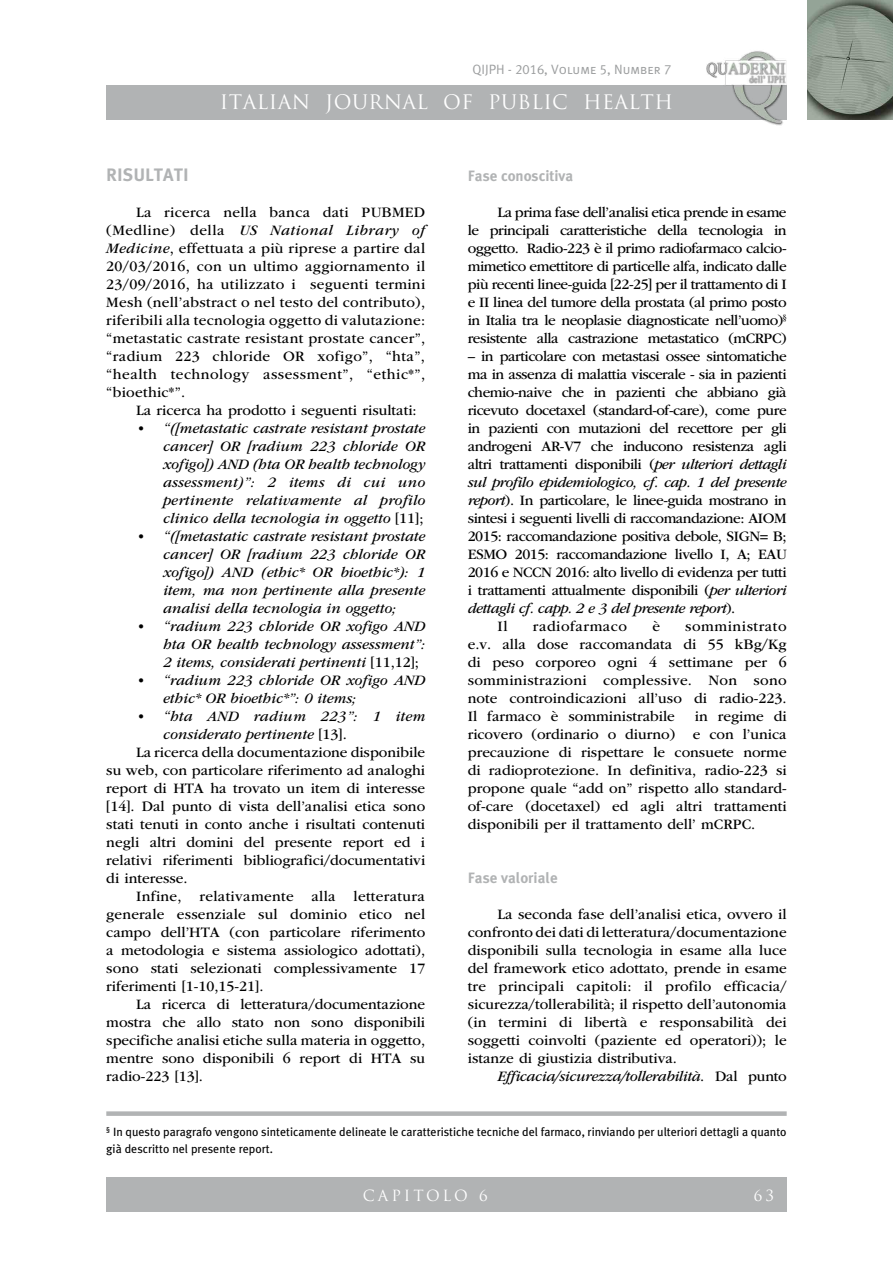
<style>
.page{position:relative;width:893px;height:1263px;background:#fff}
.page>*{position:absolute;margin:0;border:0;box-sizing:border-box;transform-origin:0 0}
.t1{font:19.5px "Trajan Pro";letter-spacing:.02em;color:#fff}
.t2{font:18px "Meta Plus Bold Caps";color:#b1b3b4}
.t3{font:15px/18px "ITC Garamond Std";color:#000;text-align:justify}
.t4{font:15px "ITC Garamond Std";letter-spacing:-.03em;color:#000}
.t5{font:italic 15px/18px "ITC Garamond Std";color:#000;text-align:justify}
.t6{font:italic 15px "ITC Garamond Std";letter-spacing:-.03em;color:#000}
.t7{font:italic 15px "ITC Garamond Std";letter-spacing:-.02em;color:#000}
.t8{font:15px "ITC Garamond Std";letter-spacing:.02em;color:#000}
.t9{font:700 15px "Meta Plus";color:#b1b3b4}
.t10{font:italic 15px "ITC Garamond Std";letter-spacing:.02em;color:#000}
.t11{font:15px "ITC Garamond Std";letter-spacing:.035em;color:#000}
.t12{font:15px "Trajan Pro";letter-spacing:.19em;color:#fff}
.t13{font:13.5px "Meta Plus Normal Caps";color:#9c9e9f}
.t14{font:12px/16.5px "Meta Plus";color:#000}
.s1{font-style:italic}
.s2{font-style:normal}
</style>
<div class="page">
<img style="left:808px;top:0;width:85px;height:119px">
<div style="left:106px;top:85px;width:681px;height:34px;background:#b1b3b4"></div>
<img style="left:701px;top:51px;width:86px;height:75px">
<div style="left:742px;top:1178px;width:45px;height:34px;background:#b1b3b4"></div>
<div style="left:106px;top:1178px;width:638px;height:34px;background:#b1b3b4"></div>
<div style="left:106px;top:1111px;width:681px;height:5px;background:#b1b3b4"></div>
<p class="t13" style="left:472px;top:62px;width:201px">QIJPH - 2016, Volume 5, Number 7</p>
<h1 class="t1" style="left:220px;top:90px;width:455px">ITALIAN JOURNAL OF PUBLIC HEALTH</h1>
<p class="t2" style="left:106px;top:164px;width:84px">RISULTATI</p>
<p class="t3" style="left:106px;top:203px;width:321px;text-indent:30px">La ricerca nella banca dati PUBMED (Medline) della <span class="s1">US National Library of Medicine</span>, effettuata a più riprese a partire dal 20/03/2016, con un ultimo aggiornamento il 23/09/2016, ha utilizzato i seguenti termini Mesh (nell’abstract o nel testo del contributo), riferibili alla tecnologia oggetto di valutazione: “metastatic castrate resistant prostate cancer”, “radium 223 chloride OR xofigo”, “hta”, “health technology assessment”, “ethic*”, “bioethic*”.</p>
<p class="t3" style="left:136px;top:401px;width:282px">La ricerca ha prodotto i seguenti risultati:</p>
<p class="t5" style="left:163px;top:419px;width:264px;text-indent:-27px">• “([metastatic castrate resistant prostate cancer] OR [radium 223 chloride OR xofigo]) AND (hta OR health technology assessment)”: 2 items di cui uno pertinente relativamente al profilo clinico della tecnologia in oggetto <span class="s2">[11];</span></p>
<p class="t5" style="left:163px;top:527px;width:264px;text-indent:-27px">• “([metastatic castrate resistant prostate cancer] OR [radium 223 chloride OR xofigo]) AND (ethic* OR bioethic*): 1 item, ma non pertinente alla presente analisi della tecnologia in oggetto;</p>
<p class="t5" style="left:163px;top:617px;width:264px;text-indent:-27px">• “radium 223 chloride OR xofigo AND hta OR health technology assessment”:<br>2 items, considerati pertinenti <span class="s2">[11,12];</span></p>
<p class="t5" style="left:163px;top:671px;width:264px;text-indent:-27px">• “radium 223 chloride OR xofigo AND ethic* OR bioethic*”: 0 items;</p>
<p class="t10" style="left:136px;top:708px;width:291px">• “hta AND radium 223”: 1 item</p>
<p class="t5" style="left:163px;top:725px;width:185px">considerato pertinente <span class="s2">[13].</span></p>
<p class="t3" style="left:136px;top:743px;width:291px">La ricerca della documentazione disponibile</p>
<p class="t3" style="left:106px;top:761px;width:320px">su web, con particolare riferimento ad analoghi</p>
<p class="t3" style="left:106px;top:779px;width:320px">report di HTA ha trovato un item di interesse</p>
<p class="t3" style="left:106px;top:797px;width:320px">[14]. Dal punto di vista dell’analisi etica sono</p>
<p class="t3" style="left:106px;top:815px;width:320px">stati tenuti in conto anche i risultati contenuti</p>
<p class="t3" style="left:106px;top:833px;width:320px">negli altri domini del presente report ed i</p>
<p class="t3" style="left:106px;top:851px;width:320px">relativi riferimenti bibliografici/documentativi</p>
<p class="t3" style="left:106px;top:869px;width:83px">di interesse.</p>
<p class="t8" style="left:136px;top:888px;width:290px">Infine, relativamente alla letteratura</p>
<p class="t3" style="left:106px;top:905px;width:321px">generale essenziale sul dominio etico nel</p>
<p class="t3" style="left:106px;top:923px;width:320px">campo dell’HTA (con particolare riferimento</p>
<p class="t3" style="left:106px;top:941px;width:320px">a metodologia e sistema assiologico adottati),</p>
<p class="t3" style="left:106px;top:959px;width:320px">sono stati selezionati complessivamente 17</p>
<p class="t3" style="left:106px;top:977px;width:159px">riferimenti [1-10,15-21].</p>
<p class="t3" style="left:136px;top:995px;width:291px">La ricerca di letteratura/documentazione</p>
<p class="t3" style="left:106px;top:1013px;width:320px">mostra che allo stato non sono disponibili</p>
<p class="t3" style="left:106px;top:1031px;width:320px">specifiche analisi etiche sulla materia in oggetto,</p>
<p class="t3" style="left:106px;top:1049px;width:320px">mentre sono disponibili 6 report di HTA su</p>
<p class="t3" style="left:106px;top:1067px;width:98px">radio-223 [13].</p>
<p class="t9" style="left:468px;top:167px;width:107px">Fase conoscitiva</p>
<p class="t3" style="left:468px;top:203px;width:320px;text-indent:30px">La prima fase dell’analisi etica prende in esame le principali caratteristiche della tecnologia in oggetto. Radio-223 è il primo radiofarmaco calcio&shy;mimetico emettitore di particelle alfa, indicato dalle più recenti linee-guida [22-25] per il trattamento di I e II linea del tumore della prostata (al primo posto in Italia tra le neoplasie diagnosticate nell’uomo)<sup>§ </sup>resistente alla castrazione metastatico (mCRPC)</p>
<p class="t4" style="left:468px;top:348px;width:320px">– in particolare con metastasi ossee sintomatiche</p>
<p class="t4" style="left:468px;top:366px;width:320px">ma in assenza di malattia viscerale - sia in pazienti</p>
<p class="t4" style="left:468px;top:384px;width:320px">chemio-naive che in pazienti che abbiano già</p>
<p class="t4" style="left:468px;top:402px;width:320px">ricevuto docetaxel (standard-of-care), come pure</p>
<p class="t4" style="left:468px;top:420px;width:320px">in pazienti con mutazioni del recettore per gli</p>
<p class="t4" style="left:468px;top:438px;width:320px">androgeni AR-V7 che inducono resistenza agli</p>
<p class="t4" style="left:468px;top:456px;width:320px">altri trattamenti disponibili (<span class="s1">per ulteriori dettagli</span></p>
<p class="t6" style="left:468px;top:474px;width:320px">sul profilo epidemiologico, cf. cap. 1 del presente</p>
<p class="t4" style="left:468px;top:492px;width:320px"><span class="s1">report</span>). In particolare, le linee-guida mostrano in</p>
<p class="t4" style="left:468px;top:510px;width:320px">sintesi i seguenti livelli di raccomandazione: AIOM</p>
<p class="t4" style="left:468px;top:528px;width:320px">2015: raccomandazione positiva debole, SIGN= B;</p>
<p class="t4" style="left:468px;top:546px;width:320px">ESMO 2015: raccomandazione livello I, A; EAU</p>
<p class="t4" style="left:468px;top:564px;width:320px">2016 e NCCN 2016: alto livello di evidenza per tutti</p>
<p class="t4" style="left:468px;top:582px;width:320px">i trattamenti attualmente disponibili (<span class="s1">per ulteriori</span></p>
<p class="t6" style="left:468px;top:600px;width:269px">dettagli cf. capp. 2 e 3 del presente report<span class="s2">).</span></p>
<p class="t3" style="left:497px;top:617px;width:12px">Il</p>
<p class="t11" style="left:533px;top:618px;width:96px">radiofarmaco</p>
<p class="t3" style="left:652px;top:617px;width:9px">è</p>
<p class="t3" style="left:468px;top:617px;width:320px;text-indent:218px">somministrato e.v. alla dose raccomandata di 55 kBg/Kg di peso corporeo ogni 4 settimane per 6 somministrazioni complessive. Non sono note controindicazioni all’uso di radio-223.<br>Il farmaco è somministrabile</p>
<p class="t3" style="left:468px;top:707px;width:320px;text-indent:227px">in regime di ricovero (ordinario o diurno) e con l’unica precauzione di rispettare le consuete norme di radioprotezione. In definitiva, radio-223 si propone quale “add on” rispetto allo standard&shy;of-care (docetaxel) ed agli altri trattamenti disponibili per il trattamento dell’ mCRPC.</p>
<p class="t9" style="left:468px;top:869px;width:91px">Fase valoriale</p>
<p class="t3" style="left:468px;top:905px;width:321px;text-indent:30px">La seconda fase dell’analisi etica, ovvero il confronto dei dati di letteratura/documentazione disponibili sulla tecnologia in esame alla luce del framework etico adottato, prende in esame tre principali capitoli: il profilo efficacia/ sicurezza/tollerabilità; il rispetto dell’autonomia (in termini di libertà e responsabilità dei soggetti coinvolti (paziente ed operatori)); le istanze di giustizia distributiva.</p>
<p class="t7" style="left:497px;top:1068px;width:291px">Efficacia/sicurezza/tollerabilità<span class="s2">. Dal punto</span></p>
<p class="t14" style="left:106px;top:1124px;width:682px"><sup>§</sup> In questo paragrafo vengono sinteticamente delineate le caratteristiche tecniche del farmaco, rinviando per ulteriori dettagli a quanto già descritto nel presente report.</p>
<p class="t12" style="left:363px;top:1185px;width:126px">CAPITOLO 6</p>
<p class="t12" style="left:754px;top:1185px;width:22px">63</p>
</div>
